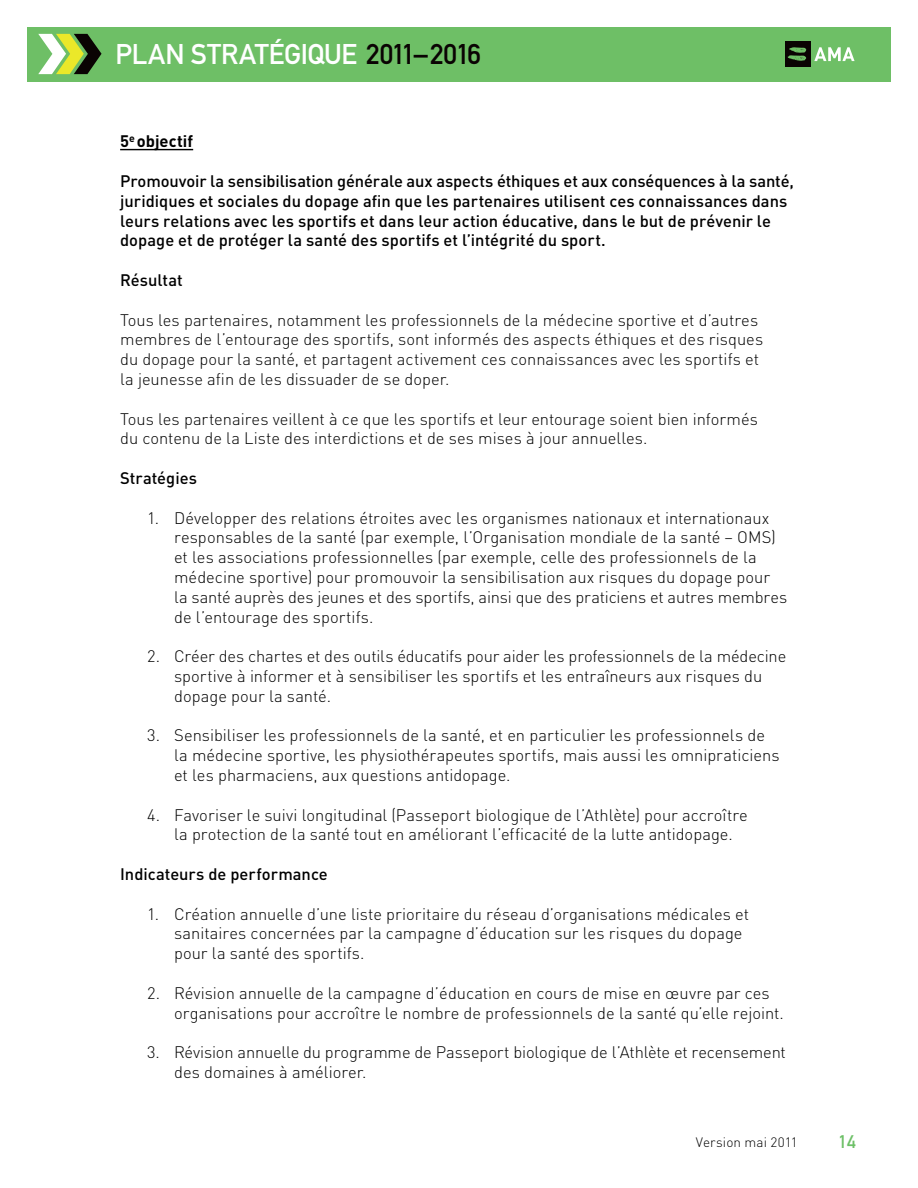
<style>
.page{position:relative;width:918px;height:1188px;background:#fff}
.page>*{position:absolute;margin:0;border:0;box-sizing:border-box;transform-origin:0 0}
.t1{font:28.05px "DIN Mittelschrift Alternate";letter-spacing:-.015em;color:#fff}
.t2{font:18px "DIN Mittelschrift Alternate";color:#6dc067}
.t3{font:300 16.5px/19.8px "DIN";color:#000}
.t4{font:500 16.5px/19.8px "DIN";color:#000}
.t5{font:700 16.5px "DIN";color:#000}
.t6{font:300 13.5px "DIN";letter-spacing:.01em;color:#000}
.t7{font:700 10.5px "DIN";color:#000}
.s1{color:#0a0303}
</style>
<div class="page">
<div style="left:27px;top:27px;width:864px;height:54px;background:#6ebf66"></div>
<svg style="left:38px;top:34px;width:64px;height:40px"></svg>
<div style="left:785px;top:41px;width:25px;height:26px;background:#0a0303"></div>
<svg style="left:788px;top:47px;width:18px;height:14px"></svg>
<svg style="left:814px;top:47px;width:41px;height:14px"></svg>
<hr style="left:120px;top:149px;width:73px;height:1px;background:#000">
<h1 class="t1" style="left:116px;top:38px;width:367px">PLAN STRATÉGIQUE <span class="s1">2011–2016</span></h1>
<p class="t5" style="left:120px;top:131px;width:75px">5 objectif</p>
<p class="t4" style="left:120px;top:171px;width:675px">Promouvoir la sensibilisation générale aux aspects éthiques et aux conséquences à la santé, juridiques et sociales du dopage afin que les partenaires utilisent ces connaissances dans leurs relations avec les sportifs et dans leur action éducative, dans le but de prévenir le dopage et de protéger la santé des sportifs et l’intégrité du sport.</p>
<p class="t4" style="left:120px;top:270px;width:64px">Résultat</p>
<p class="t3" style="left:120px;top:309px;width:645px">Tous les partenaires, notamment les professionnels de la médecine sportive et d’autres membres de l’entourage des sportifs, sont informés des aspects éthiques et des risques du dopage pour la santé, et partagent activement ces connaissances avec les sportifs et la jeunesse afin de les dissuader de se doper.</p>
<p class="t3" style="left:120px;top:408px;width:639px">Tous les partenaires veillent à ce que les sportifs et leur entourage soient bien informés du contenu de la Liste des interdictions et de ses mises à jour annuelles.</p>
<p class="t4" style="left:120px;top:468px;width:78px">Stratégies</p>
<p class="t3" style="left:174px;top:507px;width:615px;text-indent:-27px">1. Développer des relations étroites avec les organismes nationaux et internationaux responsables de la santé (par exemple, l’Organisation mondiale de la santé – OMS) et les associations professionnelles (par exemple, celle des professionnels de la médecine sportive) pour promouvoir la sensibilisation aux risques du dopage pour la santé auprès des jeunes et des sportifs, ainsi que des praticiens et autres membres de l’entourage des sportifs.</p>
<p class="t3" style="left:174px;top:646px;width:614px;text-indent:-27px">2. Créer des chartes et des outils éducatifs pour aider les professionnels de la médecine sportive à informer et à sensibiliser les sportifs et les entraîneurs aux risques du dopage pour la santé.</p>
<p class="t3" style="left:174px;top:725px;width:607px;text-indent:-27px">3. Sensibiliser les professionnels de la santé, et en particulier les professionnels de la médecine sportive, les physiothérapeutes sportifs, mais aussi les omnipraticiens et les pharmaciens, aux questions antidopage.</p>
<p class="t3" style="left:174px;top:804px;width:575px;text-indent:-27px">4. Favoriser le suivi longitudinal (Passeport biologique de l’Athlète) pour accroître la protection de la santé tout en améliorant l’efficacité de la lutte antidopage.</p>
<p class="t4" style="left:120px;top:864px;width:209px">Indicateurs de performance</p>
<p class="t3" style="left:174px;top:903px;width:577px;text-indent:-27px">1. Création annuelle d’une liste prioritaire du réseau d’organisations médicales et sanitaires concernées par la campagne d’éducation sur les risques du dopage pour la santé des sportifs.</p>
<p class="t3" style="left:174px;top:982px;width:611px;text-indent:-27px">2. Révision annuelle de la campagne d’éducation en cours de mise en œuvre par ces organisations pour accroître le nombre de professionnels de la santé qu’elle rejoint.</p>
<p class="t3" style="left:174px;top:1042px;width:613px;text-indent:-27px">3. Révision annuelle du programme de Passeport biologique de l’Athlète et recensement des domaines à améliorer.</p>
<p class="t7" style="left:129px;top:132px;width:7px">e</p>
<p class="t6" style="left:696px;top:1133px;width:103px">Version mai 2011</p>
<p class="t2" style="left:839px;top:1131px;width:19px">14</p>
</div>
